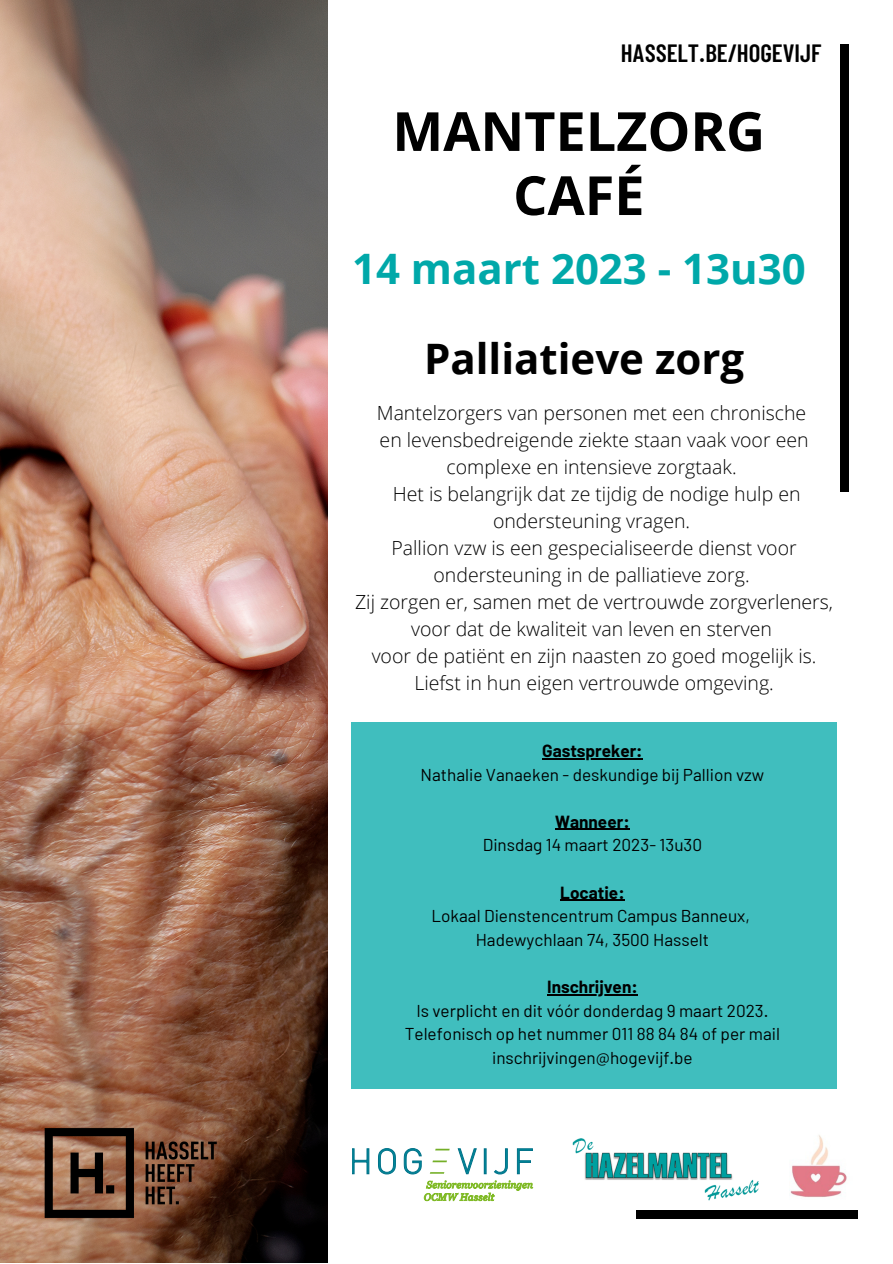
<style>
.page{position:relative;width:893px;height:1264px;background:#fff}
.page>*{position:absolute;margin:0;border:0;box-sizing:border-box;transform-origin:0 0}
.t1{font:700 54px/64.1px "Open Sans";color:#000;text-align:center}
.t2{font:700 42px "Open Sans";color:#00a8a9}
.t3{font:700 42px "Open Sans";color:#000}
.t4{font:600 25.05px "Barlow Condensed";color:#000}
.t5{font:300 19.5px/27px "Open Sans";color:#000;text-align:center}
.t6{font:17.1px/23.5px "Barlow";color:#000;text-align:center}
.t7{font:700 17.1px "Barlow";color:#000}
</style>
<div class="page">
<img style="left:0;top:0;width:328px;height:1262px">
<img style="left:0;top:1083px;width:268px;height:179px">
<div style="left:636px;top:1210px;width:221px;height:8px;background:#000"></div>
<div style="left:840px;top:44px;width:8px;height:448px;background:#000"></div>
<div style="left:351px;top:722px;width:485px;height:366px;background:#40bebe"></div>
<svg style="left:352px;top:1148px;width:17px;height:25px"></svg>
<svg style="left:378px;top:1148px;width:17px;height:26px"></svg>
<svg style="left:404px;top:1148px;width:17px;height:26px"></svg>
<svg style="left:458px;top:1148px;width:18px;height:25px"></svg>
<div style="left:484px;top:1148px;width:2px;height:25px;border:1px solid #007188"></div>
<svg style="left:494px;top:1148px;width:13px;height:26px"></svg>
<svg style="left:517px;top:1148px;width:15px;height:25px"></svg>
<svg style="left:424px;top:1180px;width:108px;height:20px"></svg>
<svg style="left:430px;top:1172px;width:14px;height:2px"></svg>
<svg style="left:432px;top:1160px;width:15px;height:3px"></svg>
<svg style="left:435px;top:1148px;width:14px;height:3px"></svg>
<img style="left:790px;top:1135px;width:57px;height:62px">
<hr style="left:542px;top:758px;width:100px;height:1px;background:#000">
<hr style="left:555px;top:828px;width:74px;height:2px;background:#000">
<hr style="left:560px;top:899px;width:64px;height:1px;background:#000">
<hr style="left:547px;top:994px;width:90px;height:1px;background:#000">
<img style="left:572px;top:1138px;width:187px;height:63px">
<p class="t4" style="left:620px;top:36px;width:202px">HASSELT.BE/HOGEVIJF</p>
<h1 class="t1" style="left:392px;top:98px;width:374px">MANTELZORG<br>CAFÉ</h1>
<h2 class="t2" style="left:352px;top:239px;width:455px">14 maart 2023 - 13u30</h2>
<h2 class="t3" style="left:424px;top:329px;width:321px">Palliatieve zorg</h2>
<p class="t5" style="left:355px;top:399px;width:479px">Mantelzorgers van personen met een chronische<br>en levensbedreigende ziekte staan vaak voor een complexe en intensieve zorgtaak.<br>Het is belangrijk dat ze tijdig de nodige hulp en ondersteuning vragen.<br>Pallion vzw is een gespecialiseerde dienst voor ondersteuning in de palliatieve zorg.<br>Zij zorgen er, samen met de vertrouwde zorgverleners, voor dat de kwaliteit van leven en sterven<br>voor de patiënt en zijn naasten zo goed mogelijk is.<br>Liefst in hun eigen vertrouwde omgeving.</p>
<p class="t7" style="left:542px;top:739px;width:102px">Gastspreker:</p>
<p class="t6" style="left:420px;top:762px;width:345px">Nathalie Vanaeken - deskundige bij Pallion vzw</p>
<p class="t7" style="left:555px;top:810px;width:76px">Wanneer:</p>
<p class="t6" style="left:482px;top:832px;width:221px">Dinsdag 14 maart 2023- 13u30</p>
<p class="t7" style="left:560px;top:881px;width:66px">Locatie:</p>
<p class="t6" style="left:431px;top:903px;width:320px">Lokaal Dienstencentrum Campus Banneux,<br>Hadewychlaan 74, 3500 Hasselt</p>
<p class="t7" style="left:547px;top:976px;width:92px">Inschrijven:</p>
<p class="t6" style="left:404px;top:998px;width:377px">Is verplicht en dit vóór donderdag 9 maart 2023.<br>Telefonisch op het nummer 011 88 84 84 of per mail inschrijvingen@hogevijf.be</p>
</div>
